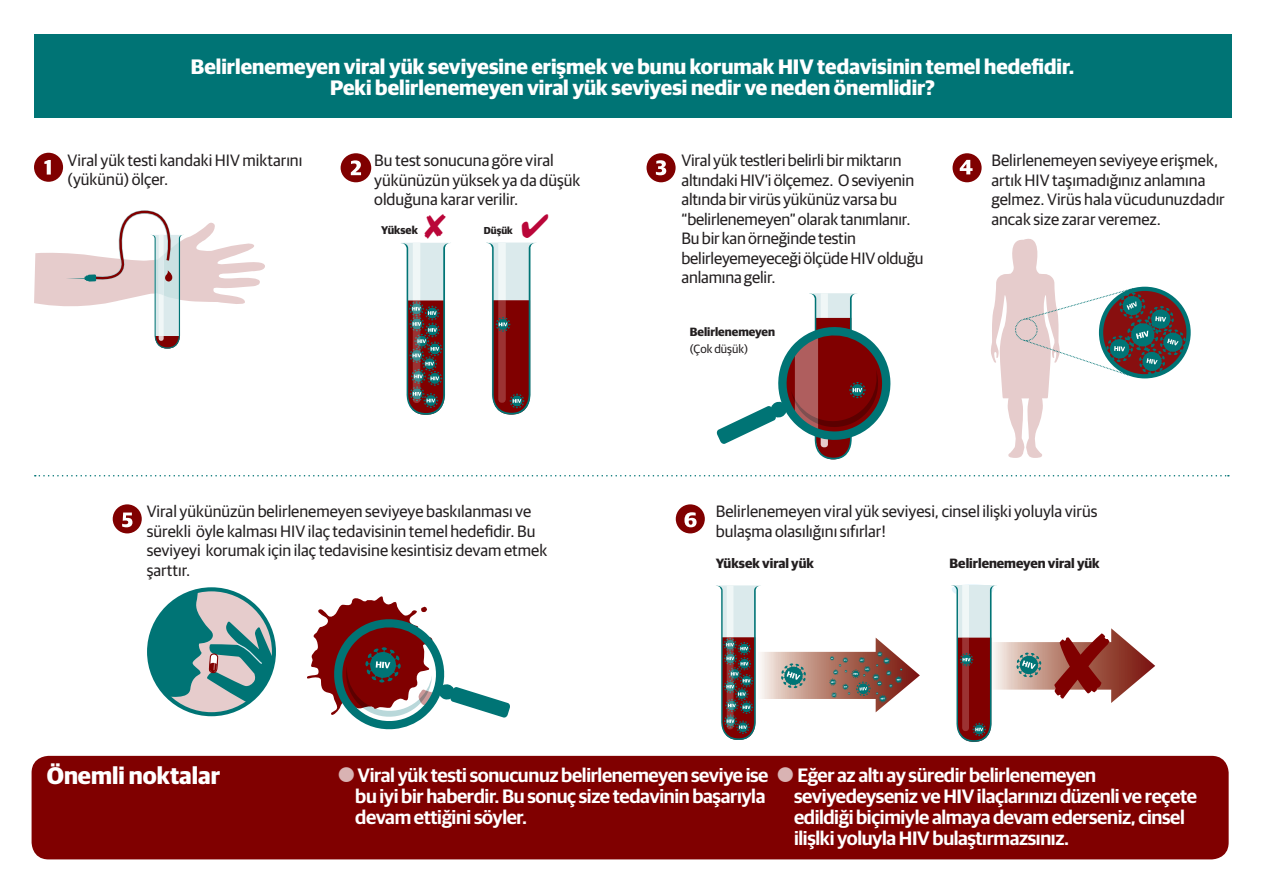
<style>
.page{position:relative;width:1263px;height:893px;background:#fff}
.page>*{position:absolute;margin:0;border:0;box-sizing:border-box;transform-origin:0 0}
.t1{font:700 24px "Guardian Sans";color:#fff}
.t2{font:700 21px/21px "Guardian Sans";color:#fff;text-align:center}
.t3{font:600 19.5px/21px "Guardian Sans";letter-spacing:-.02em;color:#fff}
.t4{font:16.5px/19.5px "Guardian Sans";color:#231f20}
.t5{font:700 13.5px "Guardian Sans";color:#231f20}
.t6{font:700 12px/16.5px "Guardian Sans";color:#231f20}
.t7{font:700 11.25px "Guardian Sans";color:#231f20}
.t8{font:700 10.2px "Guardian Sans";color:#231f20}
.s1{font-weight:400}
.s2{color:#d9b3b3}
</style>
<div class="page">
<div style="left:32px;top:756px;width:1196px;height:103px;background:#800000;border-radius:17px"></div>
<div style="left:34px;top:34px;width:1197px;height:84px;background:#007475"></div>
<svg style="left:34px;top:210px;width:231px;height:139px"></svg>
<svg style="left:34px;top:153px;width:29px;height:29px"></svg>
<svg style="left:35px;top:475px;width:1194px;height:1px"></svg>
<svg style="left:952px;top:153px;width:29px;height:29px"></svg>
<svg style="left:991px;top:238px;width:195px;height:220px"></svg>
<svg style="left:341px;top:153px;width:30px;height:29px"></svg>
<svg style="left:113px;top:504px;width:29px;height:29px"></svg>
<svg style="left:149px;top:589px;width:125px;height:125px"></svg>
<svg style="left:307px;top:596px;width:203px;height:134px"></svg>
<svg style="left:676px;top:504px;width:29px;height:29px"></svg>
<svg style="left:716px;top:585px;width:204px;height:155px"></svg>
<svg style="left:646px;top:153px;width:30px;height:29px"></svg>
<svg style="left:716px;top:293px;width:175px;height:166px"></svg>
<svg style="left:951px;top:584px;width:204px;height:158px"></svg>
<svg style="left:401px;top:242px;width:50px;height:173px"></svg>
<svg style="left:486px;top:242px;width:50px;height:173px"></svg>
<p class="t2" style="left:191px;top:54px;width:885px">Belirlenemeyen viral yük seviyesine erişmek ve bunu korumak HIV tedavisinin temel hedefidir.<br>Peki belirlenemeyen viral yük seviyesi nedir ve neden önemlidir?</p>
<p class="t4" style="left:68px;top:149px;width:236px">Viral yük testi kandaki HIV miktarını (yükünü) ölçer.</p>
<p class="t4" style="left:991px;top:150px;width:235px">Belirlenemeyen seviyeye erişmek, artık HIV taşımadığınız anlamına gelmez. Virüs hala vücudunuzdadır ancak size zarar veremez.</p>
<p class="t4" style="left:374px;top:150px;width:208px">Bu test sonucuna göre viral yükünüzün yüksek ya da düşük olduğuna karar verilir.</p>
<p class="t7" style="left:381px;top:222px;width:38px">Yüksek</p>
<p class="t8" style="left:484px;top:223px;width:30px">Düşük</p>
<p class="t4" style="left:681px;top:150px;width:244px">Viral yük testleri belirli bir miktarın altındaki HIV’i ölçemez. O seviyenin altında bir virüs yükünüz varsa bu “belirlenemeyen” olarak tanımlanır.<br>Bu bir kan örneğinde testin belirleyemeyeceği ölçüde HIV olduğu anlamına gelir.</p>
<p class="t6" style="left:690px;top:323px;width:87px">Belirlenemeyen <span class="s1">(Çok düşük)</span></p>
<p class="t4" style="left:147px;top:501px;width:402px">Viral yükünüzün belirlenemeyen seviyeye baskılanması ve sürekli öyle kalması HIV ilaç tedavisinin temel hedefidir. Bu seviyeyi korumak için ilaç tedavisine kesintisiz devam etmek şarttır.</p>
<p class="t4" style="left:716px;top:501px;width:383px">Belirlenemeyen viral yük seviyesi, cinsel ilişki yoluyla virüs bulaşma olasılığını sıfırlar!</p>
<p class="t5" style="left:716px;top:553px;width:100px">Yüksek viral yük</p>
<p class="t5" style="left:949px;top:553px;width:152px">Belirlenemeyen viral yük</p>
<p class="t1" style="left:47px;top:758px;width:175px">Önemli noktalar</p>
<p class="t3" style="left:355px;top:763px;width:742px;text-indent:-17px"><span class="s2">●</span> Viral yük testi sonucunuz belirlenemeyen seviye ise <span class="s2">●</span> Eğer az altı ay süredir belirlenemeyen bu iyi bir haberdir. Bu sonuç size tedavinin başarıyla<br>devam ettiğini söyler.</p>
<p class="t3" style="left:794px;top:784px;width:404px">seviyedeyseniz ve HIV ilaçlarınızı düzenli ve reçete edildiği biçimiyle almaya devam ederseniz, cinsel ilişlki yoluyla HIV bulaştırmazsınız.</p>
</div>
